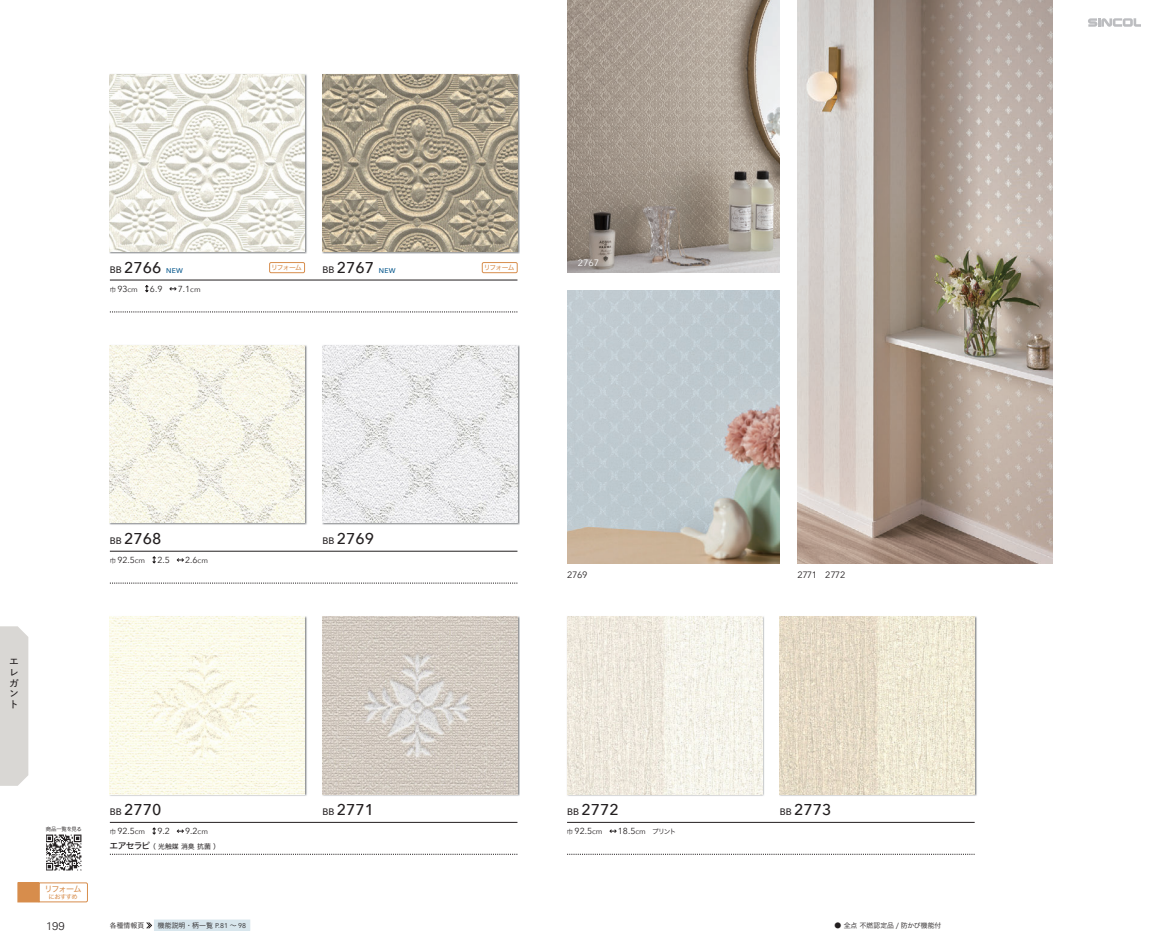
<style>
.page{position:relative;width:1159px;height:950px;background:#fff}
.page>*{position:absolute;margin:0;border:0;box-sizing:border-box;transform-origin:0 0}
.t1{font:500 15.62px "Avenir Next";color:#231f20}
.t2{font:300 11.25px "Univers LT Std";color:#231f20}
.t3{font:600 9.75px/10.8px "Yu Go Pr 6 N";color:#231f20;text-align:justify}
.t4{font:9.25px "Avenir Next";letter-spacing:-.02em;color:#231f20}
.t5{font:9.25px "Avenir Next";color:#fff}
.t6{font:8.75px "Avenir Next";color:#231f20}
.t7{font:8.12px "Hira Kaku Std W4";letter-spacing:-.105em;color:#d78d4c}
.t8{font:6.88px "Hira Kaku Std W3";color:#231f20}
.t9{font:6.88px "Hira Kaku Std W4";color:#231f20}
.t10{font:500 6.88px "Avenir Next";letter-spacing:.05em;color:#01548a}
.t11{font:6.75px "Hira Kaku Std W4";letter-spacing:-.105em;color:#d78d4c}
.t12{font:6.25px "Hira Kaku Std W4";letter-spacing:-.075em;color:#d78d4c}
.t13{font:5.38px "Hira Kaku Std W3";letter-spacing:-.045em;color:#231f20}
.s1{font-size:9.38px}
.s2{font-family:"Hira Kaku Std W3";font-size:6.25px}
.s3{font-size:7.5px}
.s4{font-family:"Hira Kaku Std W3";font-size:6.75px}
.s5{font-family:"Hira Kaku Std W5";font-size:8.75px}
.s6{font-family:"Avenir Next"}
</style>
<div class="page">
<img style="left:797px;top:0;width:255px;height:563px">
<img style="left:567px;top:291px;width:213px;height:272px">
<img style="left:567px;top:0;width:213px;height:273px">
<div style="left:269px;top:262px;width:36px;height:11px;border:1px solid #d78d4c;border-radius:2px"></div>
<div style="left:482px;top:262px;width:35px;height:11px;border:1px solid #d78d4c;border-radius:2px"></div>
<svg style="left:110px;top:312px;width:407px;height:1px"></svg>
<hr style="left:110px;top:280px;width:407px;height:1px;background:#231f20">
<svg style="left:145px;top:285px;width:4px;height:7px"></svg>
<svg style="left:169px;top:287px;width:8px;height:4px"></svg>
<svg style="left:110px;top:583px;width:407px;height:1px"></svg>
<hr style="left:110px;top:551px;width:407px;height:1px;background:#231f20">
<svg style="left:152px;top:556px;width:4px;height:7px"></svg>
<svg style="left:177px;top:558px;width:7px;height:4px"></svg>
<svg style="left:110px;top:854px;width:407px;height:1px"></svg>
<hr style="left:110px;top:822px;width:407px;height:1px;background:#231f20">
<svg style="left:152px;top:827px;width:4px;height:7px"></svg>
<svg style="left:177px;top:829px;width:7px;height:4px"></svg>
<svg style="left:567px;top:854px;width:407px;height:1px"></svg>
<hr style="left:567px;top:822px;width:407px;height:1px;background:#231f20">
<svg style="left:609px;top:829px;width:7px;height:4px"></svg>
<svg style="left:39px;top:882px;width:49px;height:20px"></svg>
<div style="left:18px;top:882px;width:21px;height:20px;background:#d78d4c"></div>
<svg style="left:146px;top:922px;width:6px;height:6px"></svg>
<div style="left:154px;top:920px;width:96px;height:10px;background:#d8e6ed"></div>
<div style="left:154px;top:919px;width:96px;height:11px;border:1px solid #d8e6ed"></div>
<img style="left:46px;top:834px;width:35px;height:36px">
<div style="left:0;top:626px;width:28px;height:160px;background:#d9d7d4"></div>
<svg style="left:1088px;top:18px;width:53px;height:9px"></svg>
<img style="left:109px;top:616px;width:198px;height:180px">
<img style="left:110px;top:617px;width:195px;height:177px">
<img style="left:109px;top:345px;width:198px;height:180px">
<img style="left:110px;top:345px;width:195px;height:178px">
<img style="left:109px;top:74px;width:198px;height:180px">
<img style="left:110px;top:74px;width:195px;height:178px">
<img style="left:567px;top:616px;width:197px;height:180px">
<img style="left:567px;top:617px;width:195px;height:177px">
<img style="left:322px;top:616px;width:198px;height:180px">
<img style="left:322px;top:617px;width:195px;height:177px">
<img style="left:322px;top:345px;width:198px;height:180px">
<img style="left:322px;top:345px;width:195px;height:178px">
<img style="left:322px;top:74px;width:198px;height:180px">
<img style="left:322px;top:74px;width:195px;height:178px">
<img style="left:779px;top:616px;width:198px;height:180px">
<img style="left:780px;top:617px;width:194px;height:177px">
<h1 class="t1" style="left:110px;top:254px;width:53px"><span class="s1">BB</span> 2766</h1>
<p class="t10" style="left:166px;top:264px;width:18px">NEW</p>
<p class="t6" style="left:110px;top:281px;width:30px"><span class="s2">巾</span> 93<span class="s3">cm</span></p>
<p class="t6" style="left:150px;top:281px;width:14px">6.9</p>
<p class="t6" style="left:178px;top:281px;width:24px">7.1<span class="s3">cm</span></p>
<h1 class="t1" style="left:322px;top:254px;width:53px"><span class="s1">BB</span> 2767</h1>
<p class="t10" style="left:379px;top:264px;width:18px">NEW</p>
<p class="t11" style="left:271px;top:262px;width:32px">リフォーム</p>
<p class="t11" style="left:484px;top:262px;width:32px">リフォーム</p>
<p class="t5" style="left:578px;top:255px;width:23px">2767</p>
<p class="t3" style="left:9px;top:655px;width:11px">エレガント</p>
<h1 class="t1" style="left:110px;top:525px;width:53px"><span class="s1">BB</span> 2768</h1>
<p class="t6" style="left:110px;top:552px;width:37px"><span class="s2">巾</span> 92.5<span class="s3">cm</span></p>
<p class="t6" style="left:157px;top:552px;width:14px">2.5</p>
<p class="t6" style="left:185px;top:552px;width:24px">2.6<span class="s3">cm</span></p>
<h1 class="t1" style="left:322px;top:525px;width:53px"><span class="s1">BB</span> 2769</h1>
<p class="t4" style="left:567px;top:566px;width:22px">2769</p>
<p class="t4" style="left:797px;top:566px;width:49px">2771 2772</p>
<p class="t13" style="left:46px;top:824px;width:38px">商品一覧を見る</p>
<p class="t7" style="left:45px;top:882px;width:39px">リフォーム</p>
<p class="t12" style="left:49px;top:892px;width:31px">におすすめ</p>
<p class="t2" style="left:46px;top:919px;width:20px">199</p>
<h1 class="t1" style="left:110px;top:796px;width:53px"><span class="s1">BB</span> 2770</h1>
<h1 class="t1" style="left:322px;top:796px;width:53px"><span class="s1">BB</span> 2771</h1>
<h1 class="t1" style="left:567px;top:796px;width:53px"><span class="s1">BB</span> 2772</h1>
<p class="t6" style="left:110px;top:824px;width:37px"><span class="s2">巾</span> 92.5<span class="s3">cm</span></p>
<p class="t6" style="left:157px;top:824px;width:14px">9.2</p>
<p class="t6" style="left:185px;top:824px;width:24px">9.2<span class="s3">cm</span></p>
<p class="t6" style="left:567px;top:824px;width:37px"><span class="s2">巾</span> 92.5<span class="s3">cm</span></p>
<p class="t6" style="left:618px;top:824px;width:60px">18.5<span class="s3">cm</span> <span class="s4">プリント</span></p>
<p class="t9" style="left:110px;top:841px;width:112px"><span class="s5">エアセラピ</span>（ 光触媒 消臭 抗菌 ）</p>
<h1 class="t1" style="left:780px;top:796px;width:53px"><span class="s1">BB</span> 2773</h1>
<p class="t8" style="left:110px;top:920px;width:36px">各種情報頁</p>
<p class="t8" style="left:158px;top:920px;width:90px">機能説明・柄一覧 <span class="s6">P.81</span> ～ <span class="s6">98</span></p>
<p class="t8" style="left:834px;top:920px;width:108px">● 全点 不燃認定品 / 防かび機能付</p>
</div>
